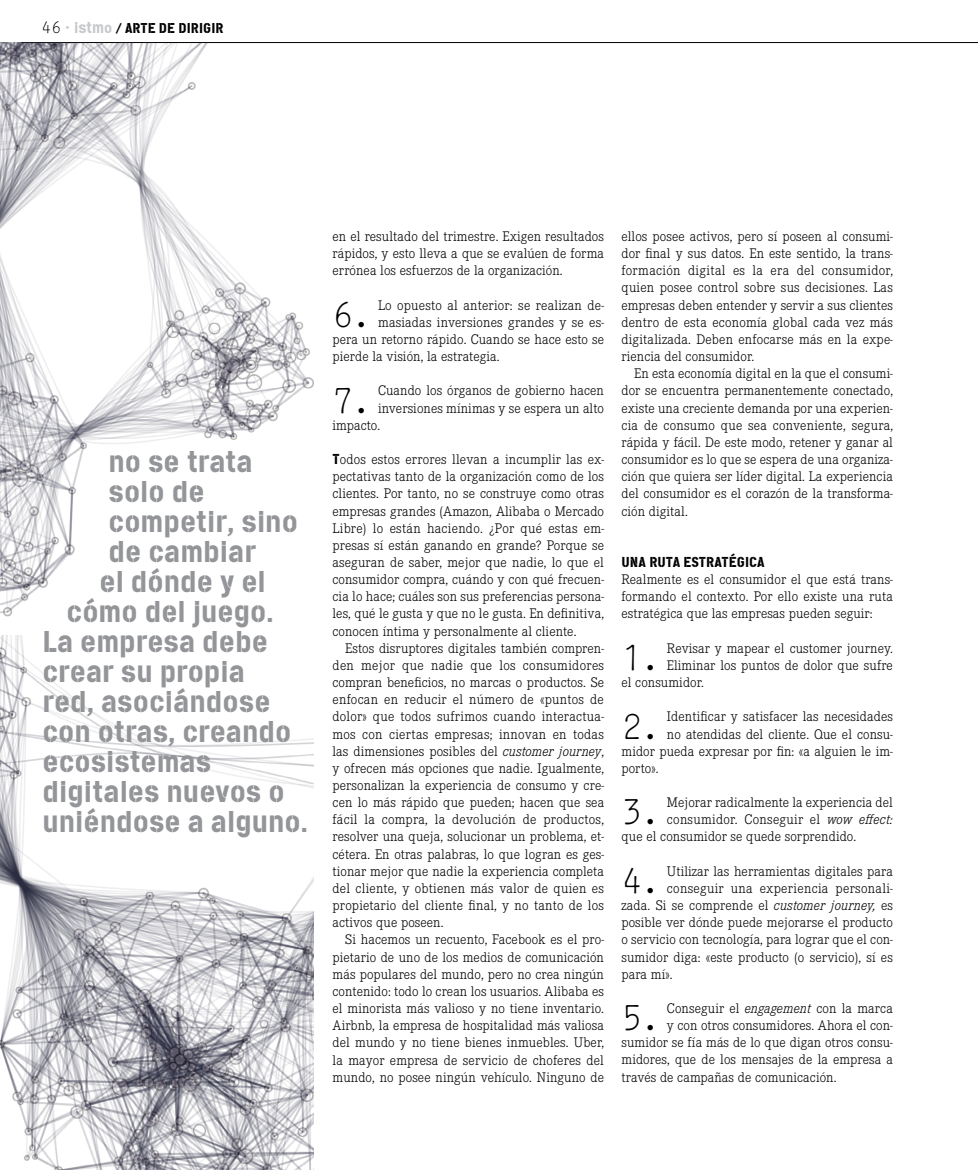
<style>
.page{position:relative;width:978px;height:1170px;background:#fff}
.page>*{position:absolute;margin:0;border:0;box-sizing:border-box;transform-origin:0 0}
.t1{font:35.55px "Numbers Revenue";color:#000}
.t2{font:30px "Cargo";color:#939598}
.t3{font:300 14.4px/17.1px "Corporate E";letter-spacing:.005em;color:#000;text-align:justify}
.t4{font:14.4px "Cargo";letter-spacing:.005em;color:#000}
.t5{font:14.25px "Cargo";letter-spacing:.005em;color:#000}
.s1{font-family:"Numbers Revenue";font-size:16.5px}
.s2{font-family:"Zimmer";font-weight:500;font-size:15.75px;color:#c7c8ca}
.s3{font-size:15.75px;color:#c7c8ca}
.s4{font-size:15px;color:#c7c8ca}
.s5{font-size:13.5px}
.s6{font-family:"Cargo";font-weight:400}
.s7{font-style:italic}
</style>
<div class="page">
<hr style="left:21px;top:42px;width:957px;height:1px;background:#000">
<img style="left:0;top:43px;width:314px;height:574px">
<img style="left:0;top:635px;width:314px;height:534px">
<p class="t5" style="left:41px;top:19px;width:184px"><span class="s1">46</span> <span class="s2">•</span> <span class="s3">istm</span><span class="s4">o</span> <span class="s5">/</span> ARTE DE DIRIGIR</p>
<h2 class="t2" style="left:109px;top:441px;width:146px">no se trata</h2>
<h2 class="t2" style="left:109px;top:471px;width:98px">solo de</h2>
<h2 class="t2" style="left:109px;top:501px;width:191px">competir, sino</h2>
<h2 class="t2" style="left:109px;top:531px;width:149px">de cambiar</h2>
<h2 class="t2" style="left:100px;top:561px;width:168px">el dónde y el</h2>
<h2 class="t2" style="left:67px;top:591px;width:209px">cómo del juego.</h2>
<h2 class="t2" style="left:43px;top:621px;width:227px">La empresa debe</h2>
<h2 class="t2" style="left:43px;top:651px;width:204px">crear su propia</h2>
<h2 class="t2" style="left:43px;top:681px;width:230px">red, asociándose</h2>
<h2 class="t2" style="left:43px;top:711px;width:251px">con otras, creando</h2>
<h2 class="t2" style="left:43px;top:741px;width:170px">ecosistemas</h2>
<h2 class="t2" style="left:43px;top:771px;width:244px">digitales nuevos o</h2>
<h2 class="t2" style="left:43px;top:801px;width:267px">uniéndose a alguno.</h2>
<p class="t3" style="left:333px;top:227px;width:273px">en el resultado del trimestre. Exigen resultados rápidos, y esto lleva a que se evalúen de forma errónea los esfuerzos de la organización.</p>
<h1 class="t1" style="left:333px;top:298px;width:41px">6.</h1>
<p class="t3" style="left:378px;top:296px;width:227px">Lo opuesto al anterior: se realizan de-</p>
<p class="t3" style="left:378px;top:313px;width:227px">masiadas inversiones grandes y se es-</p>
<p class="t3" style="left:333px;top:330px;width:273px">pera un retorno rápido. Cuando se hace esto se</p>
<p class="t3" style="left:333px;top:347px;width:169px">pierde la visión, la estrategia.</p>
<h1 class="t1" style="left:333px;top:384px;width:41px">7.</h1>
<p class="t3" style="left:378px;top:381px;width:227px">Cuando los órganos de gobierno hacen</p>
<p class="t3" style="left:378px;top:398px;width:227px">inversiones mínimas y se espera un alto</p>
<p class="t3" style="left:333px;top:416px;width:49px">impacto.</p>
<p class="t3" style="left:333px;top:450px;width:273px"><span class="s6">T</span>odos estos errores llevan a incumplir las ex&shy;pectativas tanto de la organización como de los clientes. Por tanto, no se construye como otras empresas grandes (Amazon, Alibaba o Mercado Libre) lo están haciendo. ¿Por qué estas em&shy;presas sí están ganando en grande? Porque se aseguran de saber, mejor que nadie, lo que el consumidor compra, cuándo y con qué frecuen&shy;cia lo hace; cuáles son sus preferencias persona&shy;les, qué le gusta y que no le gusta. En definitiva, conocen íntima y personalmente al cliente.</p>
<p class="t3" style="left:333px;top:638px;width:273px;text-indent:13px">Estos disruptores digitales también compren&shy;den mejor que nadie que los consumidores compran beneficios, no marcas o productos. Se enfocan en reducir el número de «puntos de dolor» que todos sufrimos cuando interactua&shy;mos con ciertas empresas; innovan en todas las dimensiones posibles del <span class="s7">customer journey</span>, y ofrecen más opciones que nadie. Igualmente, personalizan la experiencia de consumo y cre&shy;cen lo más rápido que pueden; hacen que sea fácil la compra, la devolución de productos, resolver una queja, solucionar un problema, et&shy;cétera. En otras palabras, lo que logran es ges&shy;tionar mejor que nadie la experiencia completa del cliente, y obtienen más valor de quien es propietario del cliente final, y no tanto de los activos que poseen.</p>
<p class="t3" style="left:333px;top:930px;width:273px;text-indent:13px">Si hacemos un recuento, Facebook es el pro&shy;pietario de uno de los medios de comunicación más populares del mundo, pero no crea ningún contenido: todo lo crean los usuarios. Alibaba es el minorista más valioso y no tiene inventario.<br>Airbnb, la empresa de hospitalidad más valiosa del mundo y no tiene bienes inmuebles. Uber, la mayor empresa de servicio de choferes del mundo, no posee ningún vehículo. Ninguno de</p>
<p class="t3" style="left:621px;top:227px;width:273px">ellos posee activos, pero sí poseen al consumi&shy;dor final y sus datos. En este sentido, la trans&shy;formación digital es la era del consumidor, quien posee control sobre sus decisiones. Las empresas deben entender y servir a sus clientes dentro de esta economía global cada vez más digitalizada. Deben enfocarse más en la expe&shy;riencia del consumidor.</p>
<p class="t3" style="left:621px;top:364px;width:273px;text-indent:13px">En esta economía digital en la que el consumi&shy;dor se encuentra permanentemente conectado, existe una creciente demanda por una experien&shy;cia de consumo que sea conveniente, segura, rápida y fácil. De este modo, retener y ganar al consumidor es lo que se espera de una organiza&shy;ción que quiera ser líder digital. La experiencia del consumidor es el corazón de la transforma&shy;ción digital.</p>
<p class="t4" style="left:621px;top:552px;width:145px">UNA RUTA ESTRATÉGICA</p>
<p class="t3" style="left:621px;top:570px;width:273px">Realmente es el consumidor el que está trans&shy;formando el contexto. Por ello existe una ruta estratégica que las empresas pueden seguir:</p>
<h1 class="t1" style="left:621px;top:641px;width:41px">1.</h1>
<p class="t3" style="left:667px;top:638px;width:227px">Revisar y mapear el customer journey.</p>
<p class="t3" style="left:667px;top:656px;width:227px">Eliminar los puntos de dolor que sufre</p>
<p class="t3" style="left:621px;top:673px;width:84px">el consumidor.</p>
<h1 class="t1" style="left:621px;top:709px;width:41px">2.</h1>
<p class="t3" style="left:667px;top:707px;width:227px">Identificar y satisfacer las necesidades</p>
<p class="t3" style="left:667px;top:724px;width:227px">no atendidas del cliente. Que el consu-</p>
<p class="t3" style="left:621px;top:741px;width:273px">midor pueda expresar por fin: «a alguien le im-</p>
<p class="t3" style="left:621px;top:758px;width:39px">porto».</p>
<h1 class="t1" style="left:621px;top:795px;width:41px">3.</h1>
<p class="t3" style="left:667px;top:793px;width:227px">Mejorar radicalmente la experiencia del</p>
<p class="t3" style="left:667px;top:810px;width:228px">consumidor. Conseguir el <span class="s7">wow effect:</span></p>
<p class="t3" style="left:621px;top:827px;width:236px">que el consumidor se quede sorprendido.</p>
<h1 class="t1" style="left:621px;top:864px;width:41px">4.</h1>
<p class="t3" style="left:667px;top:861px;width:227px">Utilizar las herramientas digitales para</p>
<p class="t3" style="left:667px;top:879px;width:227px">conseguir una experiencia personali-</p>
<p class="t3" style="left:621px;top:896px;width:273px">zada. Si se comprende el <span class="s7">customer journey,</span> es</p>
<p class="t3" style="left:621px;top:913px;width:273px">posible ver dónde puede mejorarse el producto</p>
<p class="t3" style="left:621px;top:930px;width:273px">o servicio con tecnología, para lograr que el con-</p>
<p class="t3" style="left:621px;top:947px;width:273px">sumidor diga: «este producto (o servicio), sí es</p>
<p class="t3" style="left:621px;top:964px;width:53px">para mí».</p>
<h1 class="t1" style="left:621px;top:1001px;width:41px">5.</h1>
<p class="t3" style="left:667px;top:999px;width:227px">Conseguir el <span class="s7">engagement</span> con la marca</p>
<p class="t3" style="left:667px;top:1016px;width:227px">y con otros consumidores. Ahora el con-</p>
<p class="t3" style="left:621px;top:1033px;width:273px">sumidor se fía más de lo que digan otros consu-</p>
<p class="t3" style="left:621px;top:1050px;width:273px">midores, que de los mensajes de la empresa a</p>
<p class="t3" style="left:621px;top:1067px;width:217px">través de campañas de comunicación.</p>
</div>
